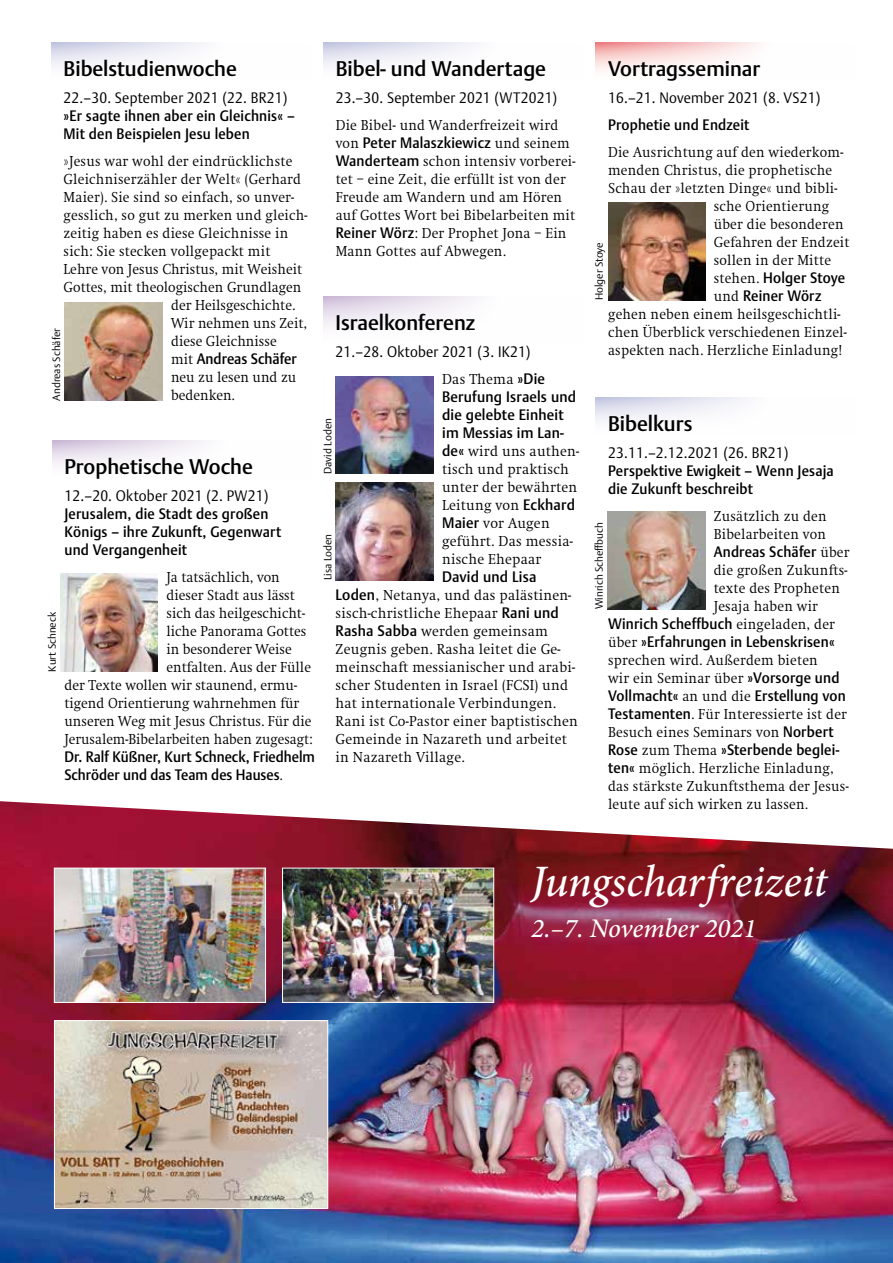
<style>
.page{position:relative;width:893px;height:1263px;background:#fff}
.page>*{position:absolute;margin:0;border:0;box-sizing:border-box;transform-origin:0 0}
.t1{font:italic 500 45px "Minion Pro";letter-spacing:-.005em;color:#fff}
.t2{font:italic 500 27px "Minion Pro";color:#fff}
.t3{font:500 21px "DTL Argo TOT";color:#000}
.t4{font:300 15px/18px "Swift EF";letter-spacing:.015em;color:#000;scale:.93 1}
.t5{font:300 15px/18px "Swift EF";letter-spacing:.015em;color:#000;scale:.95 1}
.t6{font:500 15px/18px "DTL Argo TOT";letter-spacing:.015em;color:#000;scale:.93 1}
.t7{font:300 15px "DTL Argo TPRO";letter-spacing:.015em;color:#000;scale:.93 1}
.t8{font:500 15px/18px "DTL Argo TOT";letter-spacing:.015em;color:#000;scale:.92 1}
.t9{font:500 15px/18px "DTL Argo TOT";letter-spacing:.015em;color:#000;scale:.95 1}
.t10{font:300 15px "Swift EF";letter-spacing:.015em;color:#000;scale:.92 1}
.t11{font:300 10.5px "DTL Argo TPRO";color:#000}
.s1{font-family:"Swift EF";font-weight:300}
.s2{font-family:"DTL Argo TOT";font-weight:500}
</style>
<div class="page">
<svg style="left:323px;top:296px;width:154px;height:31px"></svg>
<img style="left:0;top:801px;width:893px;height:462px">
<svg style="left:595px;top:398px;width:150px;height:23px"></svg>
<svg style="left:595px;top:43px;width:164px;height:28px"></svg>
<svg style="left:51px;top:43px;width:149px;height:23px"></svg>
<svg style="left:323px;top:43px;width:149px;height:23px"></svg>
<img style="left:56px;top:1022px;width:270px;height:185px">
<div style="left:54px;top:1020px;width:274px;height:189px;border:1px solid #fff"></div>
<img style="left:284px;top:870px;width:208px;height:131px">
<div style="left:282px;top:868px;width:212px;height:135px;border:1px solid #fff"></div>
<img style="left:56px;top:870px;width:208px;height:131px">
<div style="left:54px;top:868px;width:212px;height:135px;border:1px solid #fff"></div>
<img style="left:65px;top:303px;width:98px;height:98px">
<svg style="left:52px;top:441px;width:153px;height:24px"></svg>
<img style="left:60px;top:574px;width:98px;height:97px">
<img style="left:608px;top:202px;width:97px;height:98px">
<img style="left:607px;top:512px;width:98px;height:97px">
<img style="left:336px;top:376px;width:98px;height:98px">
<img style="left:336px;top:483px;width:98px;height:97px">
<h3 class="t3" style="left:64px;top:56px;width:175px">Bibelstudienwoche</h3>
<p class="t7" style="left:64px;top:89px;width:242px">22.–30. September 2021 (22. BR21)</p>
<p class="t6" style="left:64px;top:107px;width:250px">»Er sagte ihnen aber ein Gleichnis« –<br>Mit den Beispielen Jesu leben</p>
<p class="t4" style="left:64px;top:152px;width:248px">»Jesus war wohl der eindrücklichste</p>
<p class="t4" style="left:64px;top:170px;width:257px">Gleichniserzähler der Welt« (Gerhard</p>
<p class="t4" style="left:64px;top:188px;width:249px">Maier). Sie sind so einfach, so unver-</p>
<p class="t4" style="left:64px;top:206px;width:264px">gesslich, so gut zu merken und gleich-</p>
<p class="t4" style="left:64px;top:224px;width:243px">zeitig haben es diese Gleichnisse in</p>
<p class="t4" style="left:64px;top:242px;width:224px">sich: Sie stecken vollgepackt mit</p>
<p class="t4" style="left:64px;top:260px;width:258px">Lehre von Jesus Christus, mit Weisheit</p>
<p class="t4" style="left:64px;top:278px;width:257px">Gottes, mit theologischen Grundlagen</p>
<p class="t4" style="left:171px;top:296px;width:135px">der Heilsgeschichte.</p>
<p class="t4" style="left:171px;top:314px;width:148px">Wir nehmen uns Zeit,</p>
<p class="t4" style="left:171px;top:332px;width:115px">diese Gleichnisse</p>
<p class="t6" style="left:171px;top:350px;width:137px"><span class="s1">mit</span> Andreas Schäfer</p>
<p class="t4" style="left:171px;top:368px;width:136px">neu zu lesen und zu bedenken.</p>
<p class="t11" style="left:50px;top:401px;width:74px;rotate:-90deg">Andreas Schäfer</p>
<h3 class="t3" style="left:64px;top:454px;width:190px">Prophetische Woche</h3>
<p class="t7" style="left:64px;top:487px;width:221px">12.–20. Oktober 2021 (2. PW21)</p>
<p class="t6" style="left:64px;top:505px;width:235px">Jerusalem, die Stadt des großen<br>Königs – ihre Zukunft, Gegenwart und Vergangenheit</p>
<p class="t4" style="left:166px;top:568px;width:123px">Ja tatsächlich, von</p>
<p class="t4" style="left:166px;top:586px;width:140px">dieser Stadt aus lässt</p>
<p class="t4" style="left:166px;top:604px;width:150px">sich das heilgeschicht-</p>
<p class="t4" style="left:166px;top:622px;width:152px">liche Panorama Gottes</p>
<p class="t4" style="left:166px;top:640px;width:136px">in besonderer Weise</p>
<p class="t4" style="left:166px;top:658px;width:157px">entfalten. Aus der Fülle</p>
<p class="t4" style="left:64px;top:676px;width:251px">der Texte wollen wir staunend, ermu-</p>
<p class="t4" style="left:64px;top:694px;width:254px">tigend Orientierung wahrnehmen für</p>
<p class="t4" style="left:64px;top:712px;width:267px">unseren Weg mit Jesus Christus. Für die</p>
<p class="t10" style="left:64px;top:731px;width:271px">Jerusalem-Bibelarbeiten haben zugesagt:</p>
<p class="t8" style="left:64px;top:748px;width:274px">Dr. Ralf Küßner, Kurt Schneck, Friedhelm<br>Schröder und das Team des Hauses<span class="s1">.</span></p>
<p class="t11" style="left:46px;top:671px;width:61px;rotate:-90deg">Kurt Schneck</p>
<h3 class="t3" style="left:336px;top:56px;width:212px">Bibel- und Wandertage</h3>
<p class="t7" style="left:336px;top:89px;width:240px">23.–30. September 2021 (WT2021)</p>
<p class="t4" style="left:336px;top:116px;width:241px">Die Bibel- und Wanderfreizeit wird</p>
<p class="t6" style="left:336px;top:134px;width:253px"><span class="s1">von</span> Peter Malaszkiewicz <span class="s1">und seinem</span></p>
<p class="t4" style="left:336px;top:152px;width:259px"><span class="s2">Wanderteam</span> schon intensiv vorberei&shy;tet – eine Zeit, die erfüllt ist von der Freude am Wandern und am Hören auf Gottes Wort bei Bibelarbeiten mit <span class="s2">Reiner Wörz</span>: Der Prophet Jona – Ein Mann Gottes auf Abwegen.</p>
<h3 class="t3" style="left:336px;top:310px;width:141px">Israelkonferenz</h3>
<p class="t7" style="left:336px;top:342px;width:211px">21.–28. Oktober 2021 (3. IK21)</p>
<p class="t5" style="left:442px;top:370px;width:110px">Das Thema <span class="s2">»Die</span></p>
<p class="t9" style="left:442px;top:387px;width:143px">Berufung Israels und die gelebte Einheit im Messias im Lan-</p>
<p class="t5" style="left:442px;top:442px;width:146px"><span class="s2">de«</span> wird uns authen&shy;tisch und praktisch unter der bewährten<br>Leitung von <span class="s2">Eckhard<br>Maier</span> vor Augen geführt. Das messia&shy;nische Ehepaar</p>
<p class="t9" style="left:442px;top:567px;width:101px">David und Lisa</p>
<p class="t5" style="left:336px;top:586px;width:257px"><span class="s2">Loden</span>, Netanya, und das palästinen&shy;sisch-christliche Ehepaar <span class="s2">Rani und Rasha Sabba</span> werden gemeinsam Zeugnis geben. Rasha leitet die Ge&shy;meinschaft messianischer und arabi&shy;scher Studenten in Israel (FCSI) und hat internationale Verbindungen.<br>Rani ist Co-Pastor einer baptistischen Gemeinde in Nazareth und arbeitet in Nazareth Village.</p>
<p class="t11" style="left:321px;top:474px;width:57px;rotate:-90deg">David Loden</p>
<p class="t11" style="left:321px;top:580px;width:48px;rotate:-90deg">Lisa Loden</p>
<h3 class="t3" style="left:608px;top:56px;width:154px">Vortragsseminar</h3>
<p class="t7" style="left:608px;top:89px;width:230px">16.–21. November 2021 (8. VS21)</p>
<p class="t6" style="left:608px;top:116px;width:154px">Prophetie und Endzeit</p>
<p class="t4" style="left:608px;top:143px;width:254px">Die Ausrichtung auf den wiederkom-</p>
<p class="t4" style="left:608px;top:161px;width:243px">menden Christus, die prophetische</p>
<p class="t4" style="left:608px;top:179px;width:248px">Schau der »letzten Dinge« und bibli-</p>
<p class="t4" style="left:714px;top:197px;width:126px">sche Orientierung</p>
<p class="t4" style="left:714px;top:215px;width:141px">über die besonderen</p>
<p class="t4" style="left:714px;top:233px;width:148px">Gefahren der Endzeit</p>
<p class="t4" style="left:714px;top:251px;width:128px">sollen in der Mitte</p>
<p class="t6" style="left:714px;top:269px;width:143px"><span class="s1">stehen.</span> Holger Stoye <span class="s1">und</span> Reiner Wörz</p>
<p class="t4" style="left:608px;top:305px;width:258px">gehen neben einem heilsgeschichtli&shy;chen Überblick verschiedenen Einzel&shy;aspekten nach. Herzliche Einladung!</p>
<p class="t11" style="left:593px;top:300px;width:59px;rotate:-90deg">Holger Stoye</p>
<h3 class="t3" style="left:608px;top:411px;width:86px">Bibelkurs</h3>
<p class="t7" style="left:608px;top:444px;width:196px">23.11.–2.12.2021 (26. BR21)</p>
<p class="t6" style="left:608px;top:462px;width:244px">Perspektive Ewigkeit – Wenn Jesaja die Zukunft beschreibt</p>
<p class="t4" style="left:714px;top:507px;width:123px">Zusätzlich zu den<br>Bibelarbeiten von</p>
<p class="t6" style="left:714px;top:543px;width:148px">Andreas Schäfer <span class="s1">über</span></p>
<p class="t4" style="left:714px;top:561px;width:145px">die großen Zukunfts&shy;texte des Propheten<br>Jesaja haben wir</p>
<p class="t6" style="left:608px;top:615px;width:246px">Winrich Scheffbuch <span class="s1">eingeladen, der über</span> »Erfahrungen in Lebenskrisen«</p>
<p class="t4" style="left:608px;top:651px;width:250px">sprechen wird. Außerdem bieten wir ein Seminar über <span class="s2">»Vorsorge und</span></p>
<p class="t6" style="left:608px;top:687px;width:257px">Vollmacht« <span class="s1">an und die</span> Erstellung von</p>
<p class="t4" style="left:608px;top:705px;width:258px"><span class="s2">Testamenten</span>. Für Interessierte ist der<br>Besuch eines Seminars von <span class="s2">Norbert</span></p>
<p class="t6" style="left:608px;top:741px;width:250px">Rose <span class="s1">zum Thema</span> »Sterbende beglei-</p>
<p class="t4" style="left:608px;top:759px;width:260px"><span class="s2">ten«</span> möglich. Herzliche Einladung, das stärkste Zukunftsthema der Jesus&shy;leute auf sich wirken zu lassen.</p>
<p class="t11" style="left:593px;top:609px;width:89px;rotate:-90deg">Winrich Scheffbuch</p>
<h1 class="t1" style="left:531px;top:851px;width:298px">Jungscharfreizeit</h1>
<h2 class="t2" style="left:531px;top:910px;width:227px">2.–7. November 2021</h2>
</div>
